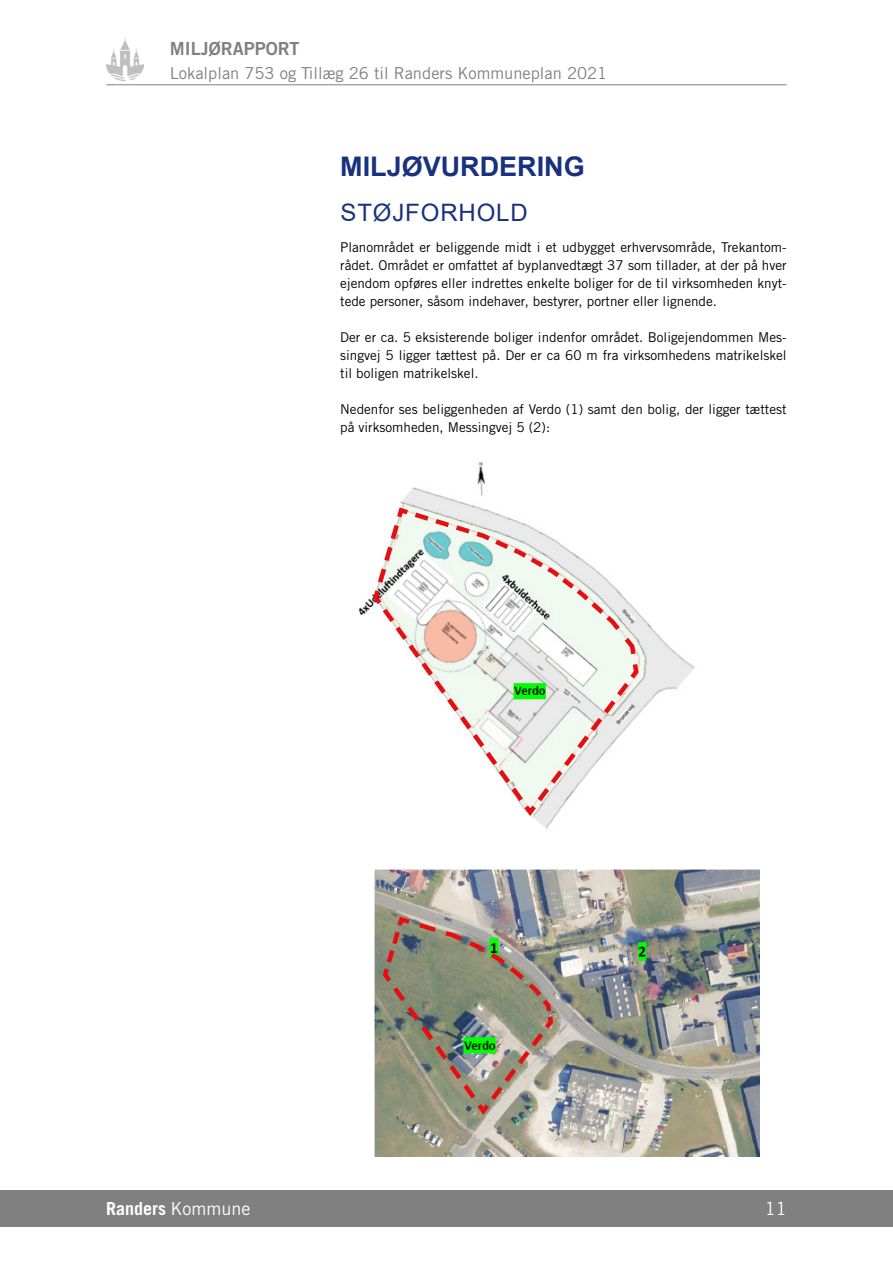
<style>
.page{position:relative;width:893px;height:1263px;background:#fff}
.page>*{position:absolute;margin:0;border:0;box-sizing:border-box;transform-origin:0 0}
.t1{font:700 27px "Arial";color:#1a317f}
.t2{font:24px "Arial";letter-spacing:.035em;color:#1a317f}
.t3{font:700 18px "Trade Gothic LT Std";color:#fff}
.t4{font:18px "Trade Gothic LT Std Bd 2";color:#818080}
.t5{font:18px "Trade Gothic LT Std";color:#fff}
.t6{font:16.5px "Trade Gothic LT Std";color:#818080}
.t7{font:13.5px/18px "Trade Gothic LT Std";color:#000;text-align:justify}
.s1{font-weight:400}
</style>
<div class="page">
<div style="left:0;top:1191px;width:893px;height:36px;background:#818080"></div>
<img style="left:106px;top:38px;width:38px;height:43px">
<hr style="left:106px;top:85px;width:681px;height:1px;background:#818080">
<img style="left:358px;top:461px;width:402px;height:696px">
<svg style="left:371px;top:505px;width:270px;height:315px"></svg>
<img style="left:380px;top:914px;width:175px;height:204px">
<h3 class="t4" style="left:170px;top:37px;width:131px">MILJØRAPPORT</h3>
<p class="t6" style="left:170px;top:63px;width:439px">Lokalplan 753 og Tillæg 26 til Randers Kommuneplan 2021</p>
<h1 class="t1" style="left:340px;top:147px;width:246px">MILJØVURDERING</h1>
<h2 class="t2" style="left:341px;top:196px;width:189px">STØJFORHOLD</h2>
<p class="t7" style="left:340px;top:238px;width:448px">Planområdet er beliggende midt i et udbygget erhvervsområde, Trekantom&shy;rådet. Området er omfattet af byplanvedtægt 37 som tillader, at der på hver ejendom opføres eller indrettes enkelte boliger for de til virksomheden knyt&shy;tede personer, såsom indehaver, bestyrer, portner eller lignende.</p>
<p class="t7" style="left:340px;top:328px;width:448px">Der er ca. 5 eksisterende boliger indenfor området. Boligejendommen Mes&shy;singvej 5 ligger tættest på. Der er ca 60 m fra virksomhedens matrikelskel til boligen matrikelskel.</p>
<p class="t7" style="left:340px;top:400px;width:448px">Nedenfor ses beliggenheden af Verdo (1) samt den bolig, der ligger tættest på virksomheden, Messingvej 5 (2):</p>
<h3 class="t3" style="left:106px;top:1198px;width:146px">Randers <span class="s1">Kommune</span></h3>
<h3 class="t5" style="left:765px;top:1198px;width:23px">11</h3>
</div>
